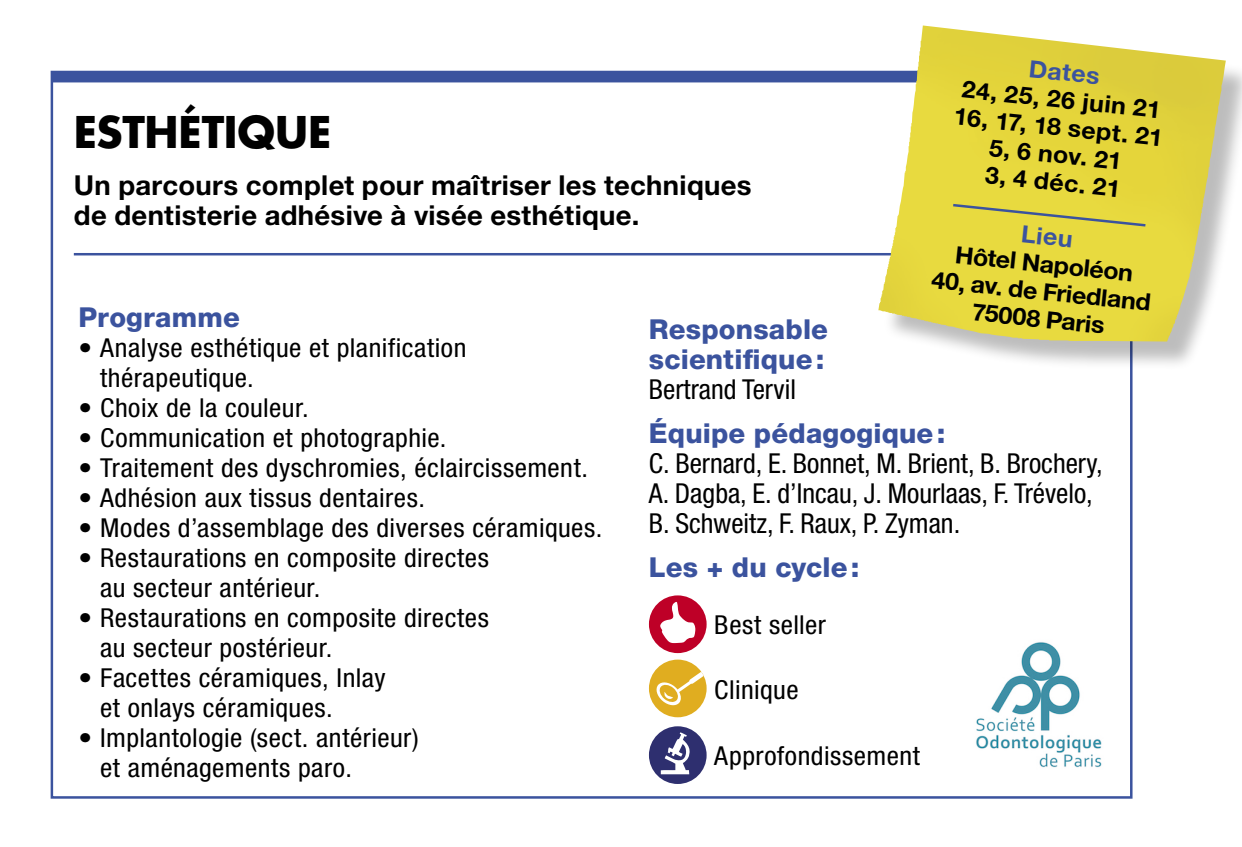
<style>
.page{position:relative;width:1242px;height:847px;background:#fff}
.page>*{position:absolute;margin:0;border:0;box-sizing:border-box;transform-origin:0 0}
.t1{font:700 42.5px "Futura Std";letter-spacing:-.01em;color:#000}
.t2{font:condensed 27.5px/30px "Helvetica Neue LT Std";color:#000}
.t3{font:700 27.5px/30px "Helvetica Neue LT Std";letter-spacing:.01em;color:#000}
.t4{font:800 27.5px/30px "Helvetica Neue LT Std";letter-spacing:.005em;color:#3b539e}
.t5{font:condensed 26px/30px "Helvetica Neue LT Std";letter-spacing:.02em;color:#000;scale:1.05 1}
.t6{font:700 23.75px/27.5px "Helvetica Neue LT Std";color:#000;text-align:center;scale:1.05 1}
.t7{font:700 23.75px "Helvetica Neue LT Std";color:#3b539e;scale:1.05 1}
</style>
<div class="page">
<div style="left:53px;top:72px;width:1079px;height:10px;background:#3b539e"></div>
<hr style="left:74px;top:253px;width:1058px;height:2px;background:#3b539e">
<div style="left:883px;top:29px;width:359px;height:341px;background:#000;opacity:.26"></div>
<img style="left:878px;top:25px;width:348px;height:316px">
<svg style="left:950px;top:202px;width:198px;height:26px;background:#d7cd47"></svg>
<div style="left:649px;top:595px;width:58px;height:58px;background:#be0027;border-radius:50%"></div>
<svg style="left:660px;top:602px;width:35px;height:41px"></svg>
<div style="left:649px;top:659px;width:58px;height:58px;background:#e0ad20;border-radius:50%"></div>
<svg style="left:655px;top:662px;width:52px;height:44px"></svg>
<div style="left:649px;top:726px;width:58px;height:58px;background:#2e2f6f;border-radius:50%"></div>
<svg style="left:661px;top:732px;width:29px;height:42px"></svg>
<img style="left:976px;top:642px;width:126px;height:126px">
<p class="t7" style="left:1031px;top:54px;width:69px;rotate:6deg">Dates</p>
<p class="t6" style="left:959px;top:74px;width:201px;rotate:6deg">24, 25, 26 juin 21<br>16, 17, 18 sept. 21<br>5, 6 nov. 21<br>3, 4 déc. 21</p>
<p class="t7" style="left:1023px;top:219px;width:51px;rotate:6deg">Lieu</p>
<p class="t6" style="left:936px;top:238px;width:211px;rotate:6deg">Hôtel Napoléon<br>40, av. de Friedland<br>75008 Paris</p>
<h1 class="t1" style="left:74px;top:104px;width:259px">ESTHÉTIQUE</h1>
<p class="t3" style="left:74px;top:169px;width:679px">Un parcours complet pour maîtriser les techniques de dentisterie adhésive à visée esthétique.</p>
<p class="t4" style="left:79px;top:302px;width:163px">Programme</p>
<p class="t5" style="left:100px;top:332px;width:350px;text-indent:-21px">• Analyse esthétique et planification thérapeutique.</p>
<p class="t5" style="left:79px;top:392px;width:221px">• Choix de la couleur.</p>
<p class="t5" style="left:79px;top:422px;width:352px">• Communication et photographie.</p>
<p class="t5" style="left:79px;top:452px;width:487px">• Traitement des dyschromies, éclaircissement.</p>
<p class="t5" style="left:79px;top:482px;width:332px">• Adhésion aux tissus dentaires.</p>
<p class="t5" style="left:79px;top:512px;width:500px">• Modes d’assemblage des diverses céramiques.</p>
<p class="t5" style="left:100px;top:542px;width:372px;text-indent:-21px">• Restaurations en composite directes au secteur antérieur.</p>
<p class="t5" style="left:100px;top:602px;width:372px;text-indent:-21px">• Restaurations en composite directes au secteur postérieur.</p>
<p class="t5" style="left:100px;top:662px;width:273px;text-indent:-21px">• Facettes céramiques, Inlay et onlays céramiques.</p>
<p class="t5" style="left:100px;top:722px;width:305px;text-indent:-21px">• Implantologie (sect. antérieur) et aménagements paro.</p>
<p class="t4" style="left:649px;top:314px;width:181px">Responsable scientifique:</p>
<p class="t2" style="left:649px;top:374px;width:149px">Bertrand Tervil</p>
<p class="t4" style="left:649px;top:418px;width:298px">Équipe pédagogique:</p>
<p class="t2" style="left:649px;top:448px;width:455px">C. Bernard, E. Bonnet, M. Brient, B. Brochery,<br>A. Dagba, E. d’Incau, J. Mourlaas, F. Trévelo,<br>B. Schweitz, F. Raux, P. Zyman.</p>
<p class="t4" style="left:649px;top:552px;width:212px">Les + du cycle:</p>
<p class="t5" style="left:714px;top:610px;width:108px">Best seller</p>
<p class="t5" style="left:714px;top:674px;width:82px">Clinique</p>
<p class="t5" style="left:714px;top:741px;width:197px">Approfondissement</p>
</div>
